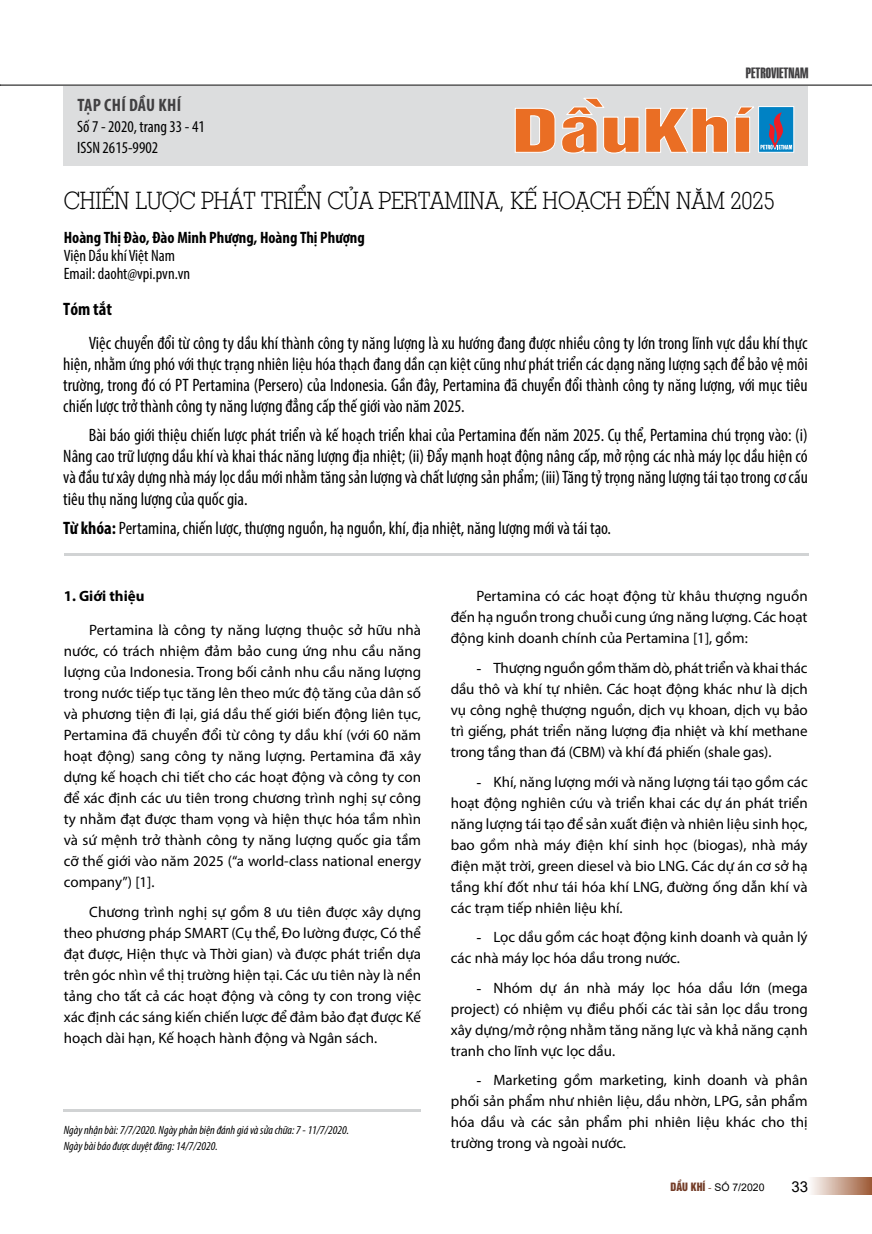
<style>
.page{position:relative;width:872px;height:1234px;background:#fff}
.page>*{position:absolute;margin:0;border:0;box-sizing:border-box;transform-origin:0 0}
.t1{font:300 24px "Geo Slab 703";color:#000;scale:.9 1}
.t2{font:condensed 18px/21px "Myriad Pro";color:#000;text-align:justify}
.t3{font:700 condensed 18px "Myriad Pro";letter-spacing:.02em;color:#414042}
.t4{font:700 condensed 18px "Myriad Pro";color:#000}
.t5{font:condensed 16.5px/21px "Myriad Pro";color:#000}
.t6{font:700 condensed 16.5px "Myriad Pro";color:#000}
.t7{font:15px/21px "Myriad Pro";color:#000;text-align:justify}
.t8{font:700 15px "Myriad Pro";color:#000}
.t9{font:15px "Arial";color:#000}
.t10{font:14.25px "SFU Swiss BT Extra Compressed";color:#414042}
.t11{font:italic condensed 12px/16.5px "Myriad Pro";color:#000}
.t12{font:10.5px "Arial";color:#000}
.s1{font-weight:700}
.s2{font-family:"Times New Roman"}
.s3{font-family:"UTM Helvet Ins";color:#733c27}
.s4{font-family:"Times New Roman";color:#733c27}
</style>
<div class="page">
<hr style="left:0;top:85px;width:872px;height:1px;background:#000">
<div style="left:808px;top:1177px;width:64px;height:17px;background:linear-gradient(to right,#fefefd,#9e5b38)"></div>
<div style="left:63px;top:86px;width:744px;height:79px;background:#dcddde"></div>
<div style="left:758px;top:106px;width:36px;height:47px;border:1px solid #fff"></div>
<svg style="left:515px;top:98px;width:277px;height:55px"></svg>
<hr style="left:64px;top:553px;width:744px;height:3px;background:#d1d3d4">
<hr style="left:64px;top:1108px;width:357px;height:3px;background:#d1d3d4">
<p class="t3" style="left:77px;top:94px;width:105px">TẠP CHÍ DẦU KHÍ</p>
<p class="t5" style="left:77px;top:115px;width:129px">Số 7 - 2020, trang 33 - 41<br>ISSN 2615-9902</p>
<p class="t10" style="left:746px;top:62px;width:64px">PETROVIETNAM</p>
<h1 class="t1" style="left:64px;top:184px;width:791px">CHIẾN LƯỢC PHÁT TRIỂN CỦA PERTAMINA, KẾ HOẠCH ĐẾN NĂM 2025</h1>
<p class="t6" style="left:64px;top:227px;width:302px">Hoàng Thị Đào, Đào Minh Phượng, Hoàng Thị Phượng</p>
<p class="t5" style="left:64px;top:247px;width:128px;line-height:18px">Viện Dầu khí Việt Nam<br>Email: daoht@vpi.pvn.vn</p>
<p class="t4" style="left:63px;top:298px;width:50px">Tóm tắt</p>
<p class="t2" style="left:63px;top:332px;width:746px;text-indent:26px">Việc chuyển đổi từ công ty dầu khí thành công ty năng lượng là xu hướng đang được nhiều công ty lớn trong lĩnh vực dầu khí thực hiện, nhằm ứng phó với thực trạng nhiên liệu hóa thạch đang dần cạn kiệt cũng như phát triển các dạng năng lượng sạch để bảo vệ môi trường, trong đó có PT Pertamina (Persero) của Indonesia. Gần đây, Pertamina đã chuyển đổi thành công ty năng lượng, với mục tiêu chiến lược trở thành công ty năng lượng đẳng cấp thế giới vào năm 2025.</p>
<p class="t2" style="left:63px;top:424px;width:746px;text-indent:26px">Bài báo giới thiệu chiến lược phát triển và kế hoạch triển khai của Pertamina đến năm 2025. Cụ thể, Pertamina chú trọng vào: (i)<br>Nâng cao trữ lượng dầu khí và khai thác năng lượng địa nhiệt; (ii) Đẩy mạnh hoạt động nâng cấp, mở rộng các nhà máy lọc dầu hiện có và đầu tư xây dựng nhà máy lọc dầu mới nhằm tăng sản lượng và chất lượng sản phẩm; (iii) Tăng tỷ trọng năng lượng tái tạo trong cơ cấu tiêu thụ năng lượng của quốc gia.</p>
<p class="t2" style="left:63px;top:517px;width:549px"><span class="s1">Từ khóa:</span> Pertamina, chiến lược, thượng nguồn, hạ nguồn, khí, địa nhiệt, năng lượng mới và tái tạo.</p>
<p class="t8" style="left:64px;top:586px;width:82px">1. Giới thiệu</p>
<p class="t7" style="left:64px;top:619px;width:359px;text-indent:26px">Pertamina là công ty năng lượng thuộc sở hữu nhà nước, có trách nhiệm đảm bảo cung ứng nhu cầu năng lượng của Indonesia. Trong bối cảnh nhu cầu năng lượng trong nước tiếp tục tăng lên theo mức độ tăng của dân số và phương tiện đi lại, giá dầu thế giới biến động liên tục, Pertamina đã chuyển đổi từ công ty dầu khí (với 60 năm hoạt động) sang công ty năng lượng. Pertamina đã xây dựng kế hoạch chi tiết cho các hoạt động và công ty con để xác định các ưu tiên trong chương trình nghị sự công ty nhằm đạt được tham vọng và hiện thực hóa tầm nhìn và sứ mệnh trở thành công ty năng lượng quốc gia tầm cỡ thế giới vào năm 2025 (“a world-class national energy company”) [1].</p>
<p class="t7" style="left:64px;top:900px;width:359px;text-indent:26px">Chương trình nghị sự gồm 8 ưu tiên được xây dựng theo phương pháp SMART (Cụ thể, Đo lường được, Có thể đạt được, Hiện thực và Thời gian) và được phát triển dựa trên góc nhìn về thị trường hiện tại. Các ưu tiên này là nền tảng cho tất cả các hoạt động và công ty con trong việc xác định các sáng kiến chiến lược để đảm bảo đạt được Kế hoạch dài hạn, Kế hoạch hành động và Ngân sách.</p>
<p class="t11" style="left:64px;top:1120px;width:287px">Ngày nhận bài: 7/7/2020. Ngày phản biện đánh giá và sửa chữa: 7 - 11/7/2020.<br>Ngày bài báo được duyệt đăng: 14/7/2020.</p>
<p class="t7" style="left:451px;top:585px;width:358px;text-indent:26px">Pertamina có các hoạt động từ khâu thượng nguồn đến hạ nguồn trong chuỗi cung ứng năng lượng. Các hoạt động kinh doanh chính của Pertamina [1], gồm:</p>
<p class="t7" style="left:451px;top:657px;width:358px;text-indent:26px"><span class="s2">-</span> Thượng nguồn gồm thăm dò, phát triển và khai thác dầu thô và khí tự nhiên. Các hoạt động khác như là dịch vụ công nghệ thượng nguồn, dịch vụ khoan, dịch vụ bảo trì giếng, phát triển năng lượng địa nhiệt và khí methane trong tầng than đá (CBM) và khí đá phiến (shale gas).</p>
<p class="t7" style="left:451px;top:770px;width:358px;text-indent:26px"><span class="s2">-</span> Khí, năng lượng mới và năng lượng tái tạo gồm các hoạt động nghiên cứu và triển khai các dự án phát triển năng lượng tái tạo để sản xuất điện và nhiên liệu sinh học, bao gồm nhà máy điện khí sinh học (biogas), nhà máy điện mặt trời, green diesel và bio LNG. Các dự án cơ sở hạ tầng khí đốt như tái hóa khí LNG, đường ống dẫn khí và các trạm tiếp nhiên liệu khí.</p>
<p class="t7" style="left:451px;top:926px;width:358px;text-indent:26px"><span class="s2">-</span> Lọc dầu gồm các hoạt động kinh doanh và quản lý các nhà máy lọc hóa dầu trong nước.</p>
<p class="t7" style="left:451px;top:976px;width:358px;text-indent:26px"><span class="s2">-</span> Nhóm dự án nhà máy lọc hóa dầu lớn (mega project) có nhiệm vụ điều phối các tài sản lọc dầu trong xây dựng/mở rộng nhằm tăng năng lực và khả năng cạnh tranh cho lĩnh vực lọc dầu.</p>
<p class="t7" style="left:451px;top:1069px;width:358px;text-indent:26px"><span class="s2">-</span> Marketing gồm marketing, kinh doanh và phân phối sản phẩm như nhiên liệu, dầu nhờn, LPG, sản phẩm hóa dầu và các sản phẩm phi nhiên liệu khác cho thị trường trong và ngoài nước.</p>
<p class="t12" style="left:670px;top:1179px;width:96px"><span class="s3">DẦU KHÍ</span> <span class="s4">-</span> SỐ 7/2020</p>
<p class="t9" style="left:791px;top:1175px;width:18px">33</p>
</div>
